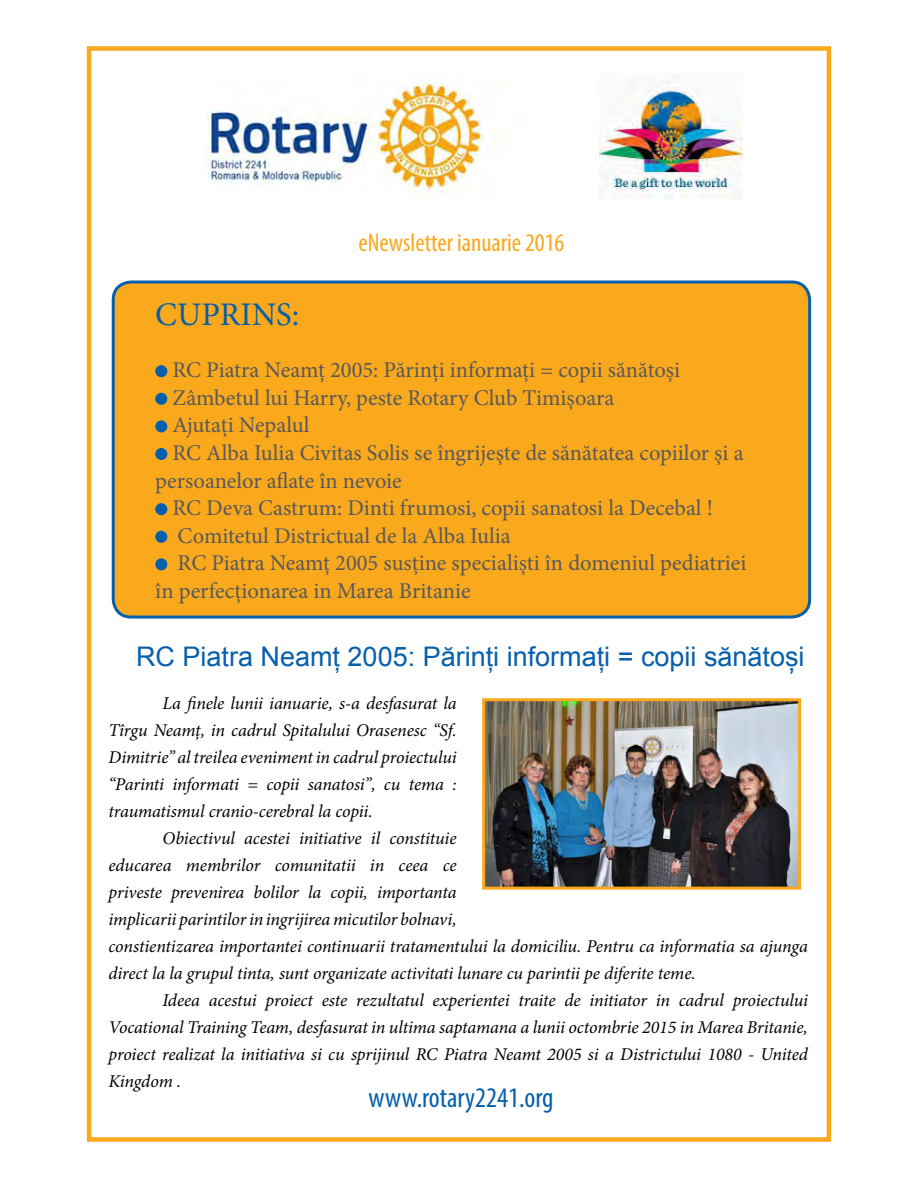
<style>
.page{position:relative;width:918px;height:1188px;background:#fff}
.page>*{position:absolute;margin:0;border:0;box-sizing:border-box;transform-origin:0 0}
.t1{font:33px "Minion Pro";color:#065fab}
.t2{font:condensed 28.5px "Myriad Pro";color:#065fab}
.t3{font:27px "Arial";color:#065fab}
.t4{font:condensed 25.5px "Myriad Pro";color:#faa81c}
.t5{font:22.5px "Minion Pro";color:#58595b}
.t6{font:italic 18px/27px "Minion Pro";letter-spacing:-.01em;color:#000;text-align:justify}
</style>
<div class="page">
<div style="left:87px;top:46px;width:744px;height:1096px;border:4px solid #faa81c"></div>
<img style="left:206px;top:82px;width:277px;height:111px">
<img style="left:599px;top:82px;width:143px;height:118px">
<img style="left:486px;top:702px;width:311px;height:184px">
<div style="left:482px;top:698px;width:319px;height:192px;border:3px solid #faa81c"></div>
<div style="left:113px;top:282px;width:697px;height:335px;background:#faa81c;border-radius:18px"></div>
<div style="left:112px;top:281px;width:699px;height:338px;border:3px solid #065fab;border-radius:18px"></div>
<div style="left:155px;top:365px;width:12px;height:12px;background:#065fab;border-radius:50%"></div>
<div style="left:155px;top:393px;width:12px;height:12px;background:#065fab;border-radius:50%"></div>
<div style="left:155px;top:420px;width:12px;height:12px;background:#065fab;border-radius:50%"></div>
<div style="left:155px;top:448px;width:12px;height:12px;background:#065fab;border-radius:50%"></div>
<div style="left:155px;top:503px;width:12px;height:12px;background:#065fab;border-radius:50%"></div>
<div style="left:155px;top:531px;width:12px;height:12px;background:#065fab;border-radius:50%"></div>
<div style="left:155px;top:558px;width:12px;height:12px;background:#065fab;border-radius:50%"></div>
<h3 class="t4" style="left:359px;top:227px;width:207px">eNewsletter ianuarie 2016</h3>
<h1 class="t1" style="left:155px;top:292px;width:146px">CUPRINS:</h1>
<p class="t5" style="left:172px;top:355px;width:509px">RC Piatra Neamț 2005: Părinți informați = copii sănătoși</p>
<p class="t5" style="left:172px;top:383px;width:444px">Zâmbetul lui Harry, peste Rotary Club Timișoara</p>
<p class="t5" style="left:172px;top:410px;width:139px">Ajutați Nepalul</p>
<p class="t5" style="left:172px;top:438px;width:573px">RC Alba Iulia Civitas Solis se îngrijește de sănătatea copiilor și a</p>
<p class="t5" style="left:155px;top:465px;width:248px">persoanelor aflate în nevoie</p>
<p class="t5" style="left:172px;top:493px;width:542px">RC Deva Castrum: Dinti frumosi, copii sanatosi la Decebal !</p>
<p class="t5" style="left:178px;top:521px;width:335px">Comitetul Districtual de la Alba Iulia</p>
<p class="t5" style="left:178px;top:548px;width:570px">RC Piatra Neamț 2005 susține specialiști în domeniul pediatriei</p>
<p class="t5" style="left:155px;top:576px;width:317px">în perfecționarea in Marea Britanie</p>
<h3 class="t3" style="left:136px;top:639px;width:670px">RC Piatra Neamț 2005: Părinți informați = copii sănătoși</h3>
<p class="t6" style="left:109px;top:690px;width:350px;text-indent:54px">La finele lunii ianuarie, s-a desfasurat la Tîrgu Neamț, in cadrul Spitalului Orasenesc “Sf.<br>Dimitrie” al treilea eveniment in cadrul proiectului “Parinti informati = copii sanatosi”, cu tema : traumatismul cranio-cerebral la copii.</p>
<p class="t6" style="left:109px;top:825px;width:701px;text-align:left;text-indent:54px">Obiectivul acestei initiative il constituie<br>educarea membrilor comunitatii in ceea ce<br>priveste prevenirea bolilor la copii, importanta<br>implicarii parintilor in ingrijirea micutilor bolnavi,<br>constientizarea importantei continuarii tratamentului la domiciliu. Pentru ca informatia sa ajunga direct la la grupul tinta, sunt organizate activitati lunare cu parintii pe diferite teme.</p>
<p class="t6" style="left:109px;top:987px;width:701px;text-indent:54px">Ideea acestui proiect este rezultatul experientei traite de initiator in cadrul proiectului Vocational Training Team, desfasurat in ultima saptamana a lunii octombrie 2015 in Marea Britanie, proiect realizat la initiativa si cu sprijinul RC Piatra Neamt 2005 si a Districtului 1080 - United Kingdom .</p>
<h2 class="t2" style="left:368px;top:1080px;width:187px">www.rotary2241.org</h2>
</div>
